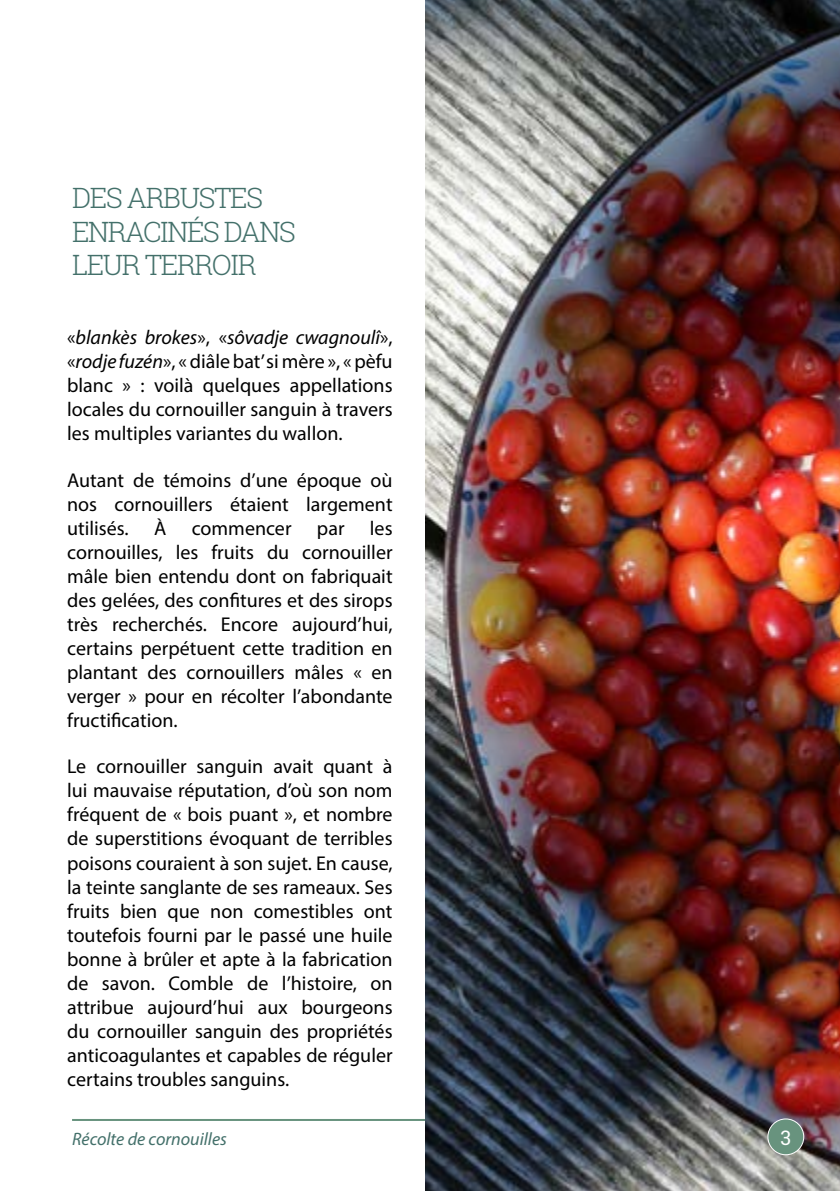
<style>
.page{position:relative;width:840px;height:1191px;background:#fff}
.page>*{position:absolute;margin:0;border:0;box-sizing:border-box;transform-origin:0 0}
.t1{font:300 28px/33.6px "Roboto Slab";letter-spacing:-.05em;color:#43706a}
.t2{font:20px/24px "Myriad Pro";color:#000;text-align:justify}
.t3{font:20px "Roboto Slab";color:#fff}
.t4{font:italic 18px "Myriad Pro";color:#43706a}
.s1{font-style:italic}
</style>
<div class="page">
<hr style="left:72px;top:1119px;width:401px;height:2px;background:#68937e">
<img style="left:425px;top:0;width:414px;height:1191px">
<div style="left:767px;top:1119px;width:36px;height:35px;background:#68937e;border-radius:50%"></div>
<div style="left:767px;top:1118px;width:36px;height:37px;border:1px solid #fff;border-radius:50%"></div>
<h1 class="t1" style="left:72px;top:180px;width:225px">DES ARBUSTES<br>ENRACINÉS DANS<br>LEUR TERROIR</h1>
<p class="t2" style="left:67px;top:325px;width:327px">«<span class="s1">blankès brokes</span>», «<span class="s1">sôvadje cwagnoulî</span>», «<span class="s1">rodje fuzén</span>», « diâle bat’si mère », « pèfu blanc » : voilà quelques appellations locales du cornouiller sanguin à travers les multiples variantes du wallon.</p>
<p class="t2" style="left:67px;top:467px;width:327px">Autant de témoins d’une époque où nos cornouillers étaient largement utilisés.</p>
<p class="t2" style="left:154px;top:515px;width:14px">À</p>
<p class="t2" style="left:192px;top:515px;width:101px">commencer</p>
<p class="t2" style="left:317px;top:515px;width:29px">par</p>
<p class="t2" style="left:67px;top:515px;width:327px;text-indent:302px">les cornouilles, les fruits du cornouiller mâle bien entendu dont on fabriquait des gelées, des confitures et des sirops très recherchés. Encore aujourd’hui, certains perpétuent cette tradition en plantant des cornouillers mâles « en verger » pour en récolter l’abondante fructification.</p>
<p class="t2" style="left:67px;top:754px;width:327px">Le cornouiller sanguin avait quant à lui mauvaise réputation, d’où son nom fréquent de « bois puant », et nombre de superstitions évoquant de terribles poisons couraient à son sujet. En cause, la teinte sanglante de ses rameaux. Ses fruits bien que non comestibles ont toutefois fourni par le passé une huile bonne à brûler et apte à la fabrication de savon. Comble de l’histoire, on attribue aujourd’hui aux bourgeons du cornouiller sanguin des propriétés anticoagulantes et capables de réguler certains troubles sanguins.</p>
<p class="t4" style="left:72px;top:1127px;width:156px">Récolte de cornouilles</p>
<p class="t3" style="left:780px;top:1123px;width:12px">3</p>
</div>
